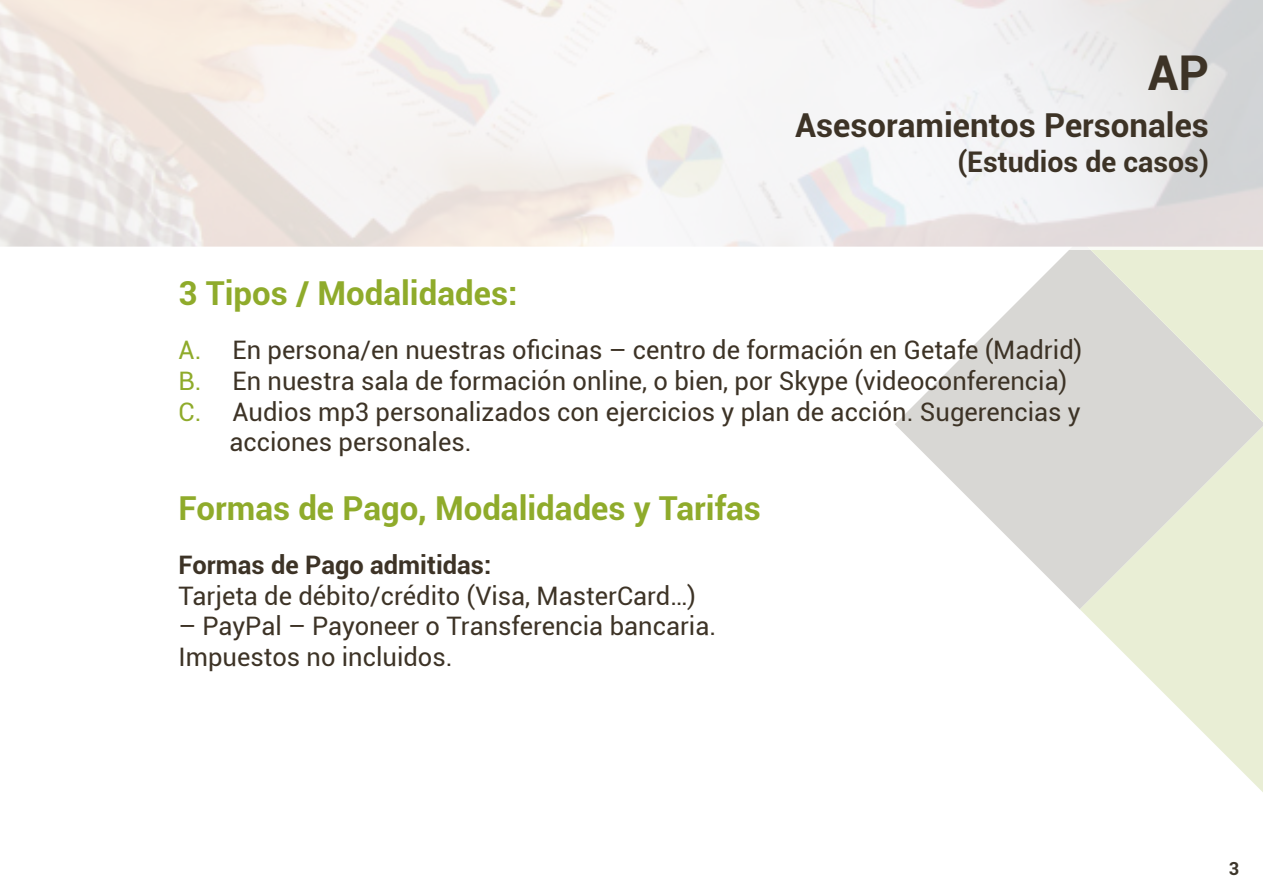
<style>
.page{position:relative;width:1263px;height:893px;background:#fff}
.page>*{position:absolute;margin:0;border:0;box-sizing:border-box;transform-origin:0 0}
.t1{font:700 48px "Roboto";color:#3d3326}
.t2{font:700 33px "Roboto";color:#8fab2b}
.t3{font:700 33px "Roboto";color:#3d3326}
.t4{font:700 28.5px "Roboto";color:#3d3326}
.t5{font:25.5px/30.6px "Roboto";color:#3d3326}
.t6{font:700 25.5px "Roboto";color:#3d3326}
.t7{font:700 18px "Roboto";color:#3d362b}
.s1{color:#8fab2b}
</style>
<div class="page">
<svg style="left:895px;top:250px;width:185px;height:359px;fill:#d8d7d4"></svg>
<svg style="left:1080px;top:250px;width:183px;height:174px;background:#dfe1d4"></svg>
<svg style="left:1080px;top:424px;width:183px;height:368px;fill:#e9eed5"></svg>
<svg style="left:0;top:0;width:1263px;height:247px;fill:#f4f1f0"></svg>
<p class="t2" style="left:179px;top:270px;width:340px">3 Tipos / Modalidades:</p>
<h1 class="t1" style="left:1148px;top:39px;width:63px">AP</h1>
<p class="t3" style="left:795px;top:102px;width:415px">Asesoramientos Personales</p>
<p class="t4" style="left:957px;top:141px;width:253px">(Estudios de casos)</p>
<p class="t5" style="left:179px;top:334px;width:905px"><span class="s1">A.</span> En persona/en nuestras oficinas – centro de formación en Getafe (Madrid)</p>
<p class="t5" style="left:179px;top:365px;width:890px"><span class="s1">B.</span> En nuestra sala de formación online, o bien, por Skype (videoconferencia)</p>
<p class="t5" style="left:179px;top:395px;width:904px"><span class="s1">C.</span> Audios mp3 personalizados con ejercicios y plan de acción. Sugerencias y</p>
<p class="t5" style="left:229px;top:426px;width:244px">acciones personales.</p>
<p class="t2" style="left:179px;top:485px;width:584px">Formas de Pago, Modalidades y Tarifas</p>
<p class="t6" style="left:179px;top:547px;width:314px">Formas de Pago admitidas:</p>
<p class="t5" style="left:179px;top:579px;width:519px">Tarjeta de débito/crédito (Visa, MasterCard…)</p>
<p class="t5" style="left:179px;top:610px;width:539px">– PayPal – Payoneer o Transferencia bancaria.<br>Impuestos no incluidos.</p>
<p class="t7" style="left:1229px;top:856px;width:12px">3</p>
</div>
